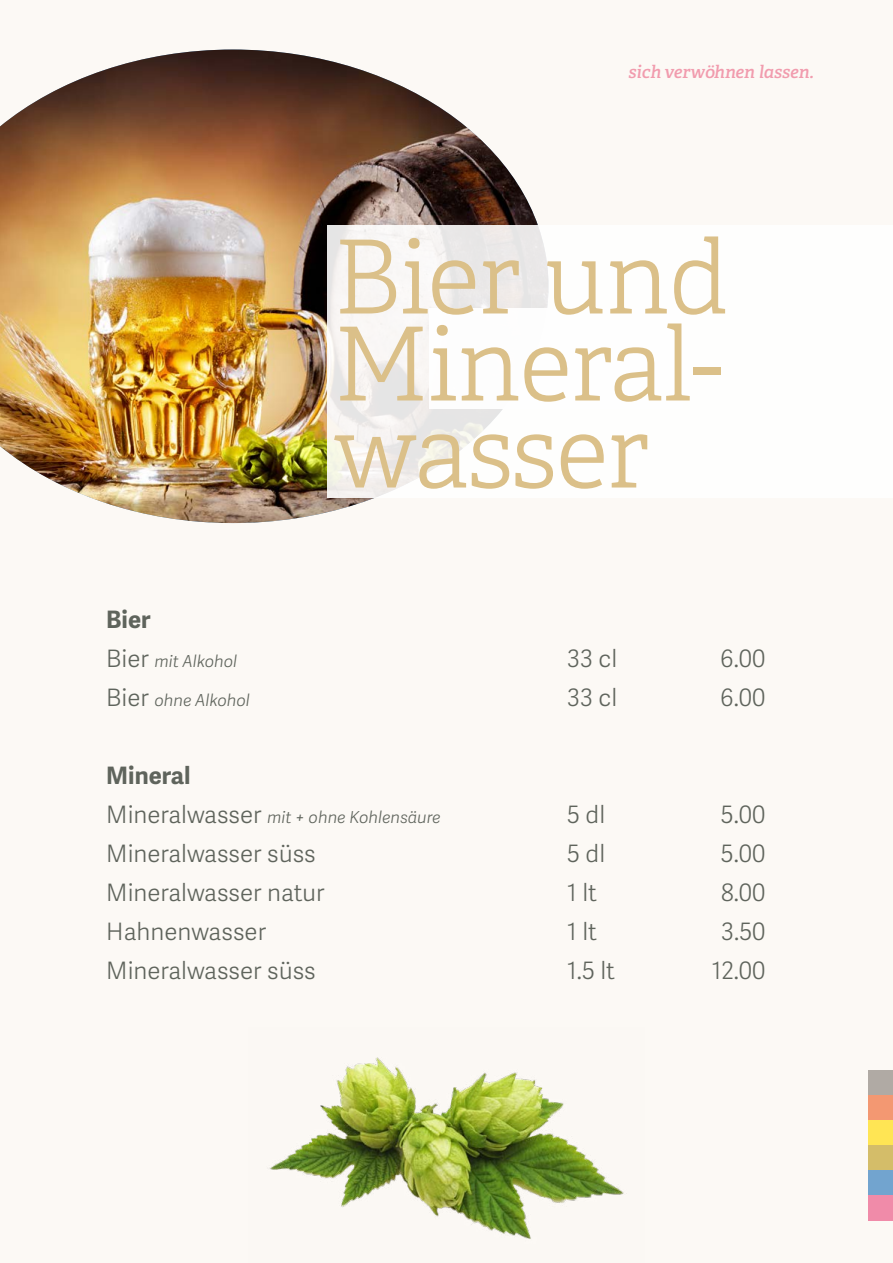
<style>
.page{position:relative;width:893px;height:1263px;background:#fcf9f5}
.page>*{position:absolute;margin:0;border:0;box-sizing:border-box;transform-origin:0 0}
.t1{font:300 102px/87px "Adelle";letter-spacing:-.01em;color:#dbc089;text-align:justify}
.t2{font:24px/39px "Adelle Sans Lt";color:#5f645c}
.t3{font:700 24px "Adelle Sans";color:#5f645c}
.t4{font:italic 600 17.55px "Adelle";color:#f19cae}
.t5{font:italic 16.5px "Adelle Sans Lt";color:#5f645c}
.s1{font-style:normal;font-size:24px}
</style>
<div class="page">
<div style="left:868px;top:1095px;width:25px;height:25px;background:#f39872"></div>
<div style="left:868px;top:1070px;width:25px;height:25px;background:#b0aaa4"></div>
<div style="left:868px;top:1120px;width:25px;height:25px;background:#ffe554"></div>
<div style="left:868px;top:1145px;width:25px;height:25px;background:#d4bd69"></div>
<div style="left:868px;top:1170px;width:25px;height:25px;background:#72a4cf"></div>
<div style="left:868px;top:1195px;width:25px;height:25px;background:#f08ba9"></div>
<img style="left:0;top:50px;width:538px;height:473px">
<svg style="left:327px;top:225px;width:222px;height:272px"></svg>
<div style="left:429px;top:308px;width:254px;height:100px;background:#fff"></div>
<img style="left:269px;top:1057px;width:355px;height:182px">
<p class="t4" style="left:628px;top:61px;width:187px">sich verwöhnen lassen.</p>
<p class="t3" style="left:106px;top:601px;width:46px">Bier</p>
<p class="t5" style="left:106px;top:649px;width:132px"><span class="s1">Bier</span> mit Alkohol</p>
<p class="t5" style="left:106px;top:688px;width:145px"><span class="s1">Bier</span> ohne Alkohol</p>
<h1 class="t1" style="left:333px;top:236px;width:397px">Bier und Mineral&shy;wasser</h1>
<p class="t2" style="left:567px;top:638px;width:51px">33 cl<br>33 cl</p>
<p class="t2" style="left:720px;top:638px;width:47px">6.00<br>6.00</p>
<p class="t3" style="left:106px;top:757px;width:86px">Mineral</p>
<p class="t5" style="left:106px;top:805px;width:336px"><span class="s1">Mineralwasser</span> mit + ohne Kohlensäure</p>
<p class="t2" style="left:106px;top:833px;width:220px">Mineralwasser süss<br>Mineralwasser natur<br>Hahnenwasser<br>Mineralwasser süss</p>
<p class="t2" style="left:567px;top:794px;width:49px">5 dl<br>5 dl<br>1 lt<br>1 lt<br>1.5 lt</p>
<p class="t2" style="left:712px;top:794px;width:55px;text-align:center">5.00<br>5.00<br>8.00<br>3.50<br>12.00</p>
</div>
